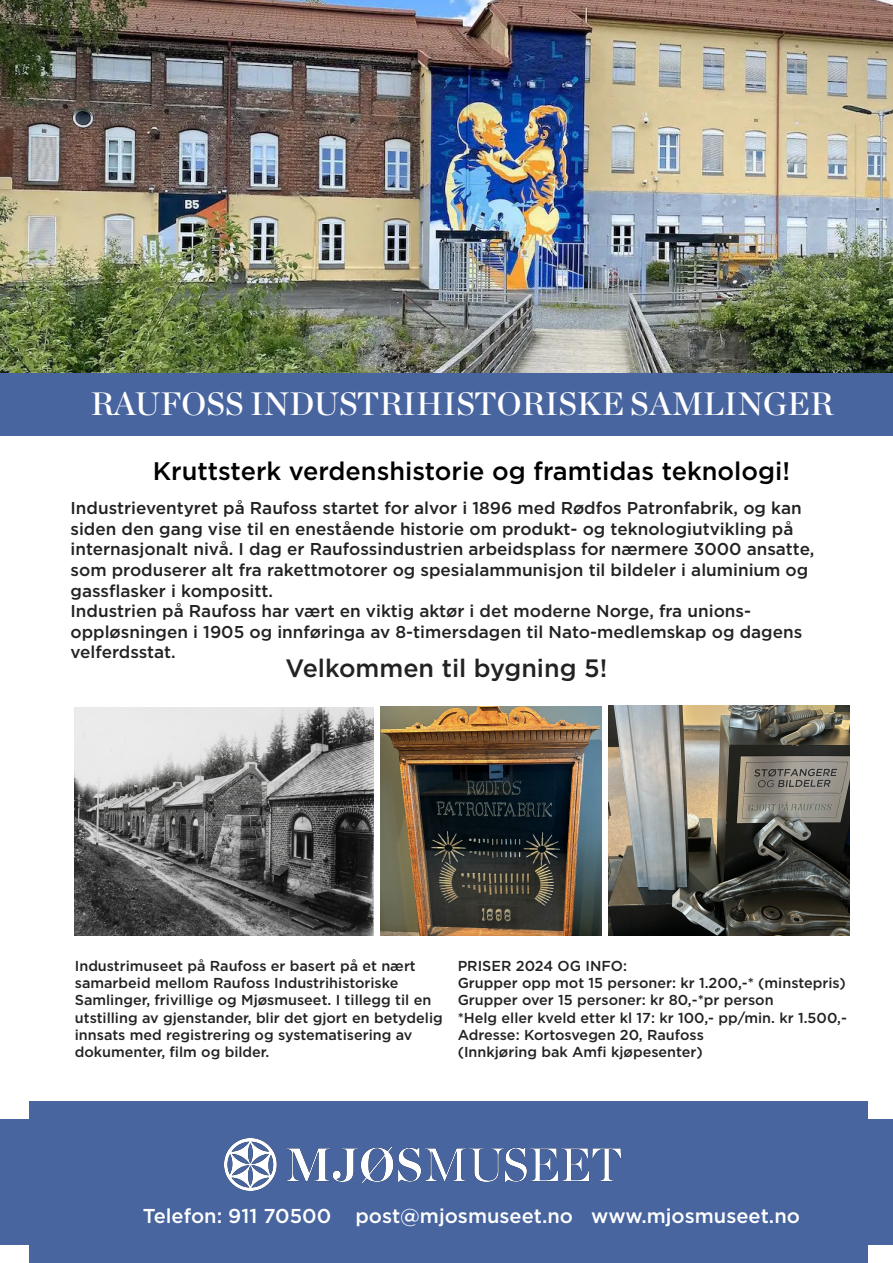
<style>
.page{position:relative;width:893px;height:1263px;background:#fff}
.page>*{position:absolute;margin:0;border:0;box-sizing:border-box;transform-origin:0 0}
.t1{font:32.4px "Chronicle Display Semi";color:#fff}
.t2{font:500 25.35px "Gotham";color:#000}
.t3{font:500 25.2px "Gotham";color:#222}
.t4{font:500 20.1px "Gotham";color:#fff}
.t5{font:500 17.1px/20.5px "Gotham";color:#222}
.t6{font:500 14.4px/17.2px "Gotham";color:#222}
</style>
<div class="page">
<div style="left:29px;top:1101px;width:838px;height:162px;background:#48659f"></div>
<div style="left:0;top:1119px;width:893px;height:126px;background:#48659f"></div>
<img style="left:0;top:0;width:893px;height:374px">
<div style="left:0;top:374px;width:893px;height:62px;background:#48659f"></div>
<img style="left:224px;top:1138px;width:396px;height:53px">
<img style="left:75px;top:707px;width:298px;height:228px">
<img style="left:380px;top:706px;width:221px;height:229px">
<img style="left:608px;top:705px;width:241px;height:230px">
<h1 class="t1" style="left:91px;top:378px;width:744px">RAUFOSS INDUSTRIHISTORISKE SAMLINGER</h1>
<h2 class="t2" style="left:153px;top:454px;width:639px">Kruttsterk verdenshistorie og framtidas teknologi!</h2>
<p class="t5" style="left:71px;top:498px;width:745px">Industrieventyret på Raufoss startet for alvor i 1896 med Rødfos Patronfabrik, og kan siden den gang vise til en enestående historie om produkt- og teknologiutvikling på internasjonalt nivå. I dag er Raufossindustrien arbeidsplass for nærmere 3000 ansatte, som produserer alt fra rakettmotorer og spesialammunisjon til bildeler i aluminium og gassflasker i kompositt.<br>Industrien på Raufoss har vært en viktig aktør i det moderne Norge, fra unions&shy;oppløsningen i 1905 og innføringa av 8-timersdagen til Nato-medlemskap og dagens velferdsstat.</p>
<h3 class="t3" style="left:286px;top:652px;width:323px">Velkommen til bygning 5!</h3>
<p class="t6" style="left:75px;top:957px;width:369px">Industrimuseet på Raufoss er basert på et nært samarbeid mellom Raufoss Industrihistoriske Samlinger, frivillige og Mjøsmuseet. I tillegg til en utstilling av gjenstander, blir det gjort en betydelig innsats med registrering og systematisering av dokumenter, film og bilder.</p>
<p class="t6" style="left:458px;top:957px;width:391px">PRISER 2024 OG INFO:<br>Grupper opp mot 15 personer: kr 1.200,-* (minstepris)<br>Grupper over 15 personer: kr 80,-*pr person<br>*Helg eller kveld etter kl 17: kr 100,- pp/min. kr 1.500,- Adresse: Kortosvegen 20, Raufoss<br>(Innkjøring bak Amfi kjøpesenter)</p>
<p class="t4" style="left:143px;top:1202px;width:658px">Telefon: 911 70500 post@mjosmuseet.no www.mjosmuseet.no</p>
</div>
